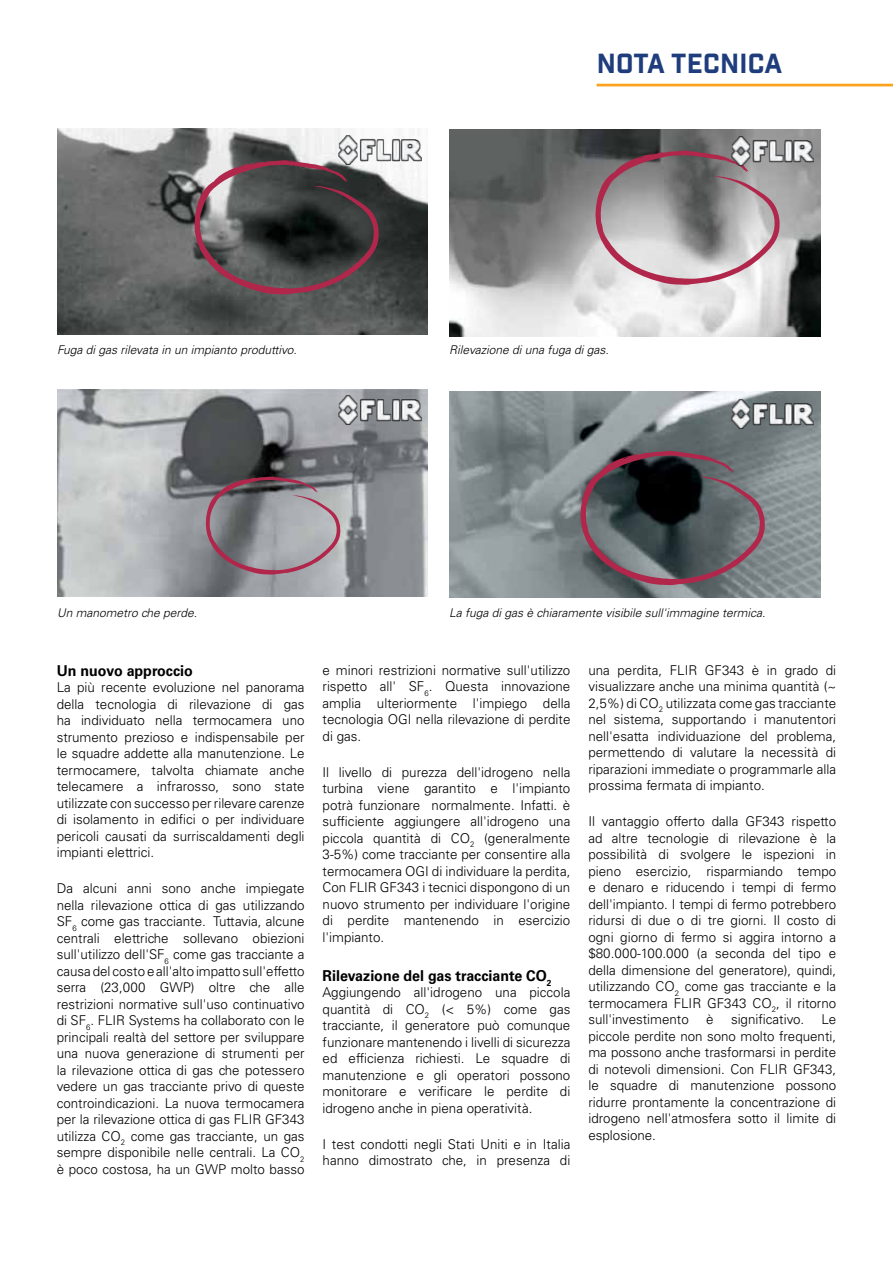
<style>
.page{position:relative;width:893px;height:1263px;background:#fff}
.page>*{position:absolute;margin:0;border:0;box-sizing:border-box;transform-origin:0 0}
.t1{font:700 26.85px "Industry";letter-spacing:.01em;color:#1f3d7c}
.t2{font:700 15px "Univers LT Std";color:#000;scale:.95 1}
.t3{font:300 13.5px/16.5px "Univers LT Std";color:#000;text-align:justify}
.t4{font:italic 300 12px "Univers LT Std";color:#000}
</style>
<div class="page">
<hr style="left:597px;top:84px;width:296px;height:2px;background:#faa21b">
<img style="left:57px;top:129px;width:370px;height:206px">
<svg style="left:193px;top:160px;width:187px;height:135px;background:#564b4e"></svg>
<img style="left:57px;top:390px;width:370px;height:206px">
<svg style="left:205px;top:476px;width:136px;height:99px;background:#90858c"></svg>
<img style="left:450px;top:130px;width:370px;height:206px">
<svg style="left:594px;top:150px;width:187px;height:135px;background:#a99b9f"></svg>
<img style="left:450px;top:391px;width:370px;height:207px">
<svg style="left:579px;top:451px;width:187px;height:134px;background:#565056"></svg>
<img style="left:339px;top:135px;width:82px;height:30px">
<img style="left:339px;top:395px;width:82px;height:29px">
<img style="left:731px;top:137px;width:83px;height:29px">
<img style="left:731px;top:399px;width:83px;height:30px">
<h1 class="t1" style="left:597px;top:47px;width:187px">NOTA TECNICA</h1>
<p class="t4" style="left:57px;top:343px;width:241px">Fuga di gas rilevata in un impianto produttivo.</p>
<p class="t4" style="left:449px;top:343px;width:161px">Rilevazione di una fuga di gas.</p>
<p class="t4" style="left:57px;top:606px;width:142px">Un manometro che perde.</p>
<p class="t4" style="left:449px;top:606px;width:318px">La fuga di gas è chiaramente visibile sull'immagine termica.</p>
<p class="t2" style="left:57px;top:661px;width:145px">Un nuovo approccio</p>
<p class="t3" style="left:57px;top:679px;width:249px">La più recente evoluzione nel panorama della tecnologia di rilevazione di gas ha individuato nella termocamera uno strumento prezioso e indispensabile per le squadre addette alla manutenzione. Le termocamere, talvolta chiamate anche telecamere a infrarosso, sono state utilizzate con successo per rilevare carenze di isolamento in edifici o per individuare pericoli causati da surriscaldamenti degli impianti elettrici.</p>
<p class="t3" style="left:57px;top:880px;width:249px">Da alcuni anni sono anche impiegate nella rilevazione ottica di gas utilizzando SF<sub>6</sub> come gas tracciante. Tuttavia, alcune centrali elettriche sollevano obiezioni sull'utilizzo dell'SF<sub>6</sub> come gas tracciante a causa del costo e all'alto impatto sull'effetto serra (23,000 GWP) oltre che alle restrizioni normative sull'uso continuativo di SF<sub>6</sub>. FLIR Systems ha collaborato con le principali realtà del settore per sviluppare una nuova generazione di strumenti per la rilevazione ottica di gas che potessero vedere un gas tracciante privo di queste controindicazioni. La nuova termocamera per la rilevazione ottica di gas FLIR GF343 utilizza CO<sub>2</sub> come gas tracciante, un gas sempre disponibile nelle centrali. La CO<sub>2 </sub>è poco costosa, ha un GWP molto basso</p>
<p class="t3" style="left:323px;top:661px;width:249px">e minori restrizioni normative sull'utilizzo rispetto all' SF<sub>6</sub>. Questa innovazione amplia ulteriormente l'impiego della tecnologia OGI nella rilevazione di perdite di gas.</p>
<p class="t3" style="left:323px;top:763px;width:249px">Il livello di purezza dell'idrogeno nella turbina viene garantito e l'impianto potrà funzionare normalmente. Infatti. è sufficiente aggiungere all'idrogeno una piccola quantità di CO<sub>2</sub> (generalmente 3-5%) come tracciante per consentire alla termocamera OGI di individuare la perdita, Con FLIR GF343 i tecnici dispongono di un nuovo strumento per individuare l'origine di perdite mantenendo in esercizio l'impianto.</p>
<p class="t2" style="left:323px;top:966px;width:242px">Rilevazione del gas tracciante CO<sub>2</sub></p>
<p class="t3" style="left:323px;top:984px;width:249px">Aggiungendo all'idrogeno una piccola quantità di CO<sub>2</sub> (&lt; 5%) come gas tracciante, il generatore può comunque funzionare mantenendo i livelli di sicurezza ed efficienza richiesti. Le squadre di manutenzione e gli operatori possono monitorare e verificare le perdite di idrogeno anche in piena operatività.</p>
<p class="t3" style="left:323px;top:1135px;width:249px">I test condotti negli Stati Uniti e in Italia hanno dimostrato che, in presenza di</p>
<p class="t3" style="left:588px;top:661px;width:249px">una perdita, FLIR GF343 è in grado di visualizzare anche una minima quantità (~ 2,5%) di CO<sub>2</sub> utilizzata come gas tracciante nel sistema, supportando i manutentori nell'esatta individuazione del problema, permettendo di valutare la necessità di riparazioni immediate o programmarle alla prossima fermata di impianto.</p>
<p class="t3" style="left:588px;top:813px;width:249px">Il vantaggio offerto dalla GF343 rispetto ad altre tecnologie di rilevazione è la possibilità di svolgere le ispezioni in pieno esercizio, risparmiando tempo e denaro e riducendo i tempi di fermo dell'impianto. I tempi di fermo potrebbero ridursi di due o di tre giorni. Il costo di ogni giorno di fermo si aggira intorno a $80.000-100.000 (a seconda del tipo e della dimensione del generatore), quindi, utilizzando CO<sub>2</sub> come gas tracciante e la termocamera FLIR GF343 CO<sub>2</sub>, il ritorno sull'investimento</p>
<p class="t3" style="left:706px;top:1011px;width:9px">è</p>
<p class="t3" style="left:731px;top:1011px;width:75px">significativo.</p>
<p class="t3" style="left:588px;top:1011px;width:249px;text-indent:233px">Le piccole perdite non sono molto frequenti, ma possono anche trasformarsi in perdite di notevoli dimensioni. Con FLIR GF343, le squadre di manutenzione possono ridurre prontamente la concentrazione di idrogeno nell'atmosfera sotto il limite di esplosione.</p>
</div>
